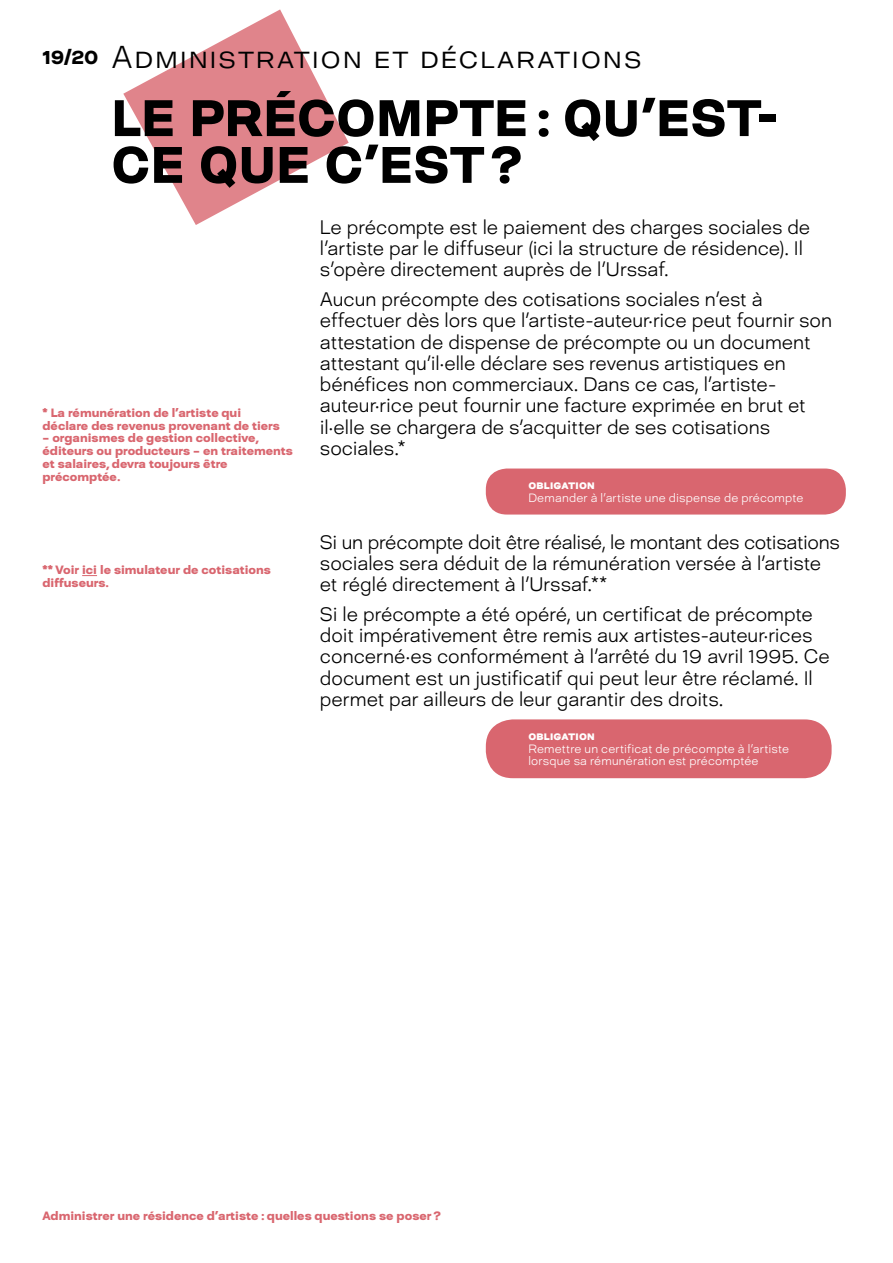
<style>
.page{position:relative;width:893px;height:1263px;background:#fff}
.page>*{position:absolute;margin:0;border:0;box-sizing:border-box;transform-origin:0 0}
.t1{font:800 51px/46.8px "David";letter-spacing:.02em;color:#000}
.t2{font:200 31.5px "David";letter-spacing:.055em;color:#000}
.t3{font:200 19.5px/21.3px "David";color:#000}
.t4{font:800 12px/12.8px "David";color:#d9666f}
.t5{font:200 12px/12.8px "David";letter-spacing:.02em;color:#fff}
.t6{font:800 12px "David";letter-spacing:.025em;color:#fff}
.s1{font-weight:800;font-size:19.5px}
</style>
<div class="page">
<svg style="left:123px;top:9px;width:226px;height:216px;fill:#e0848b"></svg>
<div style="left:486px;top:468px;width:360px;height:46px;background:#d9666f;border-radius:21px"></div>
<div style="left:486px;top:719px;width:346px;height:59px;background:#d9666f;border-radius:27px"></div>
<svg style="left:82px;top:575px;width:15px;height:1px"></svg>
<h2 class="t2" style="left:43px;top:34px;width:601px"><span class="s1">19/20</span> Administration et déclarations</h2>
<h1 class="t1" style="left:112px;top:92px;width:668px">LE PRÉCOMPTE : QU'EST-<br>CE QUE C'EST ?</h1>
<p class="t3" style="left:320px;top:215px;width:492px">Le précompte est le paiement des charges sociales de l’artiste par le diffuseur (ici la structure de résidence). Il s’opère directement auprès de l’Urssaf.</p>
<p class="t3" style="left:320px;top:288px;width:514px">Aucun précompte des cotisations sociales n’est à effectuer dès lors que l’artiste-auteur·rice peut fournir son attestation de dispense de précompte ou un document attestant qu’il·elle déclare ses revenus artistiques en bénéfices non commerciaux. Dans ce cas, l’artiste&shy;auteur·rice peut fournir une facture exprimée en brut et il·elle se chargera de s’acquitter de ses cotisations sociales.*</p>
<p class="t6" style="left:528px;top:476px;width:68px">obligation</p>
<p class="t5" style="left:528px;top:491px;width:276px">Demander à l’artiste une dispense de précompte</p>
<p class="t3" style="left:320px;top:530px;width:521px">Si un précompte doit être réalisé, le montant des cotisations sociales sera déduit de la rémunération versée à l’artiste et réglé directement à l’Urssaf.**</p>
<p class="t3" style="left:320px;top:602px;width:511px">Si le précompte a été opéré, un certificat de précompte doit impérativement être remis aux artistes-auteur·rices concerné·es conformément à l’arrêté du 19 avril 1995. Ce document est un justificatif qui peut leur être réclamé. Il permet par ailleurs de leur garantir des droits.</p>
<p class="t6" style="left:528px;top:727px;width:68px">obligation</p>
<p class="t5" style="left:528px;top:741px;width:262px">Remettre un certificat de précompte à l’artiste lorsque sa rémunération est précomptée</p>
<p class="t4" style="left:43px;top:405px;width:239px">* La rémunération de l’artiste qui déclare des revenus provenant de tiers</p>
<p class="t4" style="left:43px;top:431px;width:252px">– organismes de gestion collective, éditeurs ou producteurs – en traitements et salaires, devra toujours être précomptée.</p>
<p class="t4" style="left:43px;top:563px;width:230px">** Voir ici le simulateur de cotisations diffuseurs.</p>
<p class="t4" style="left:43px;top:1209px;width:400px">Administrer une résidence d’artiste : quelles questions se poser ?</p>
</div>
